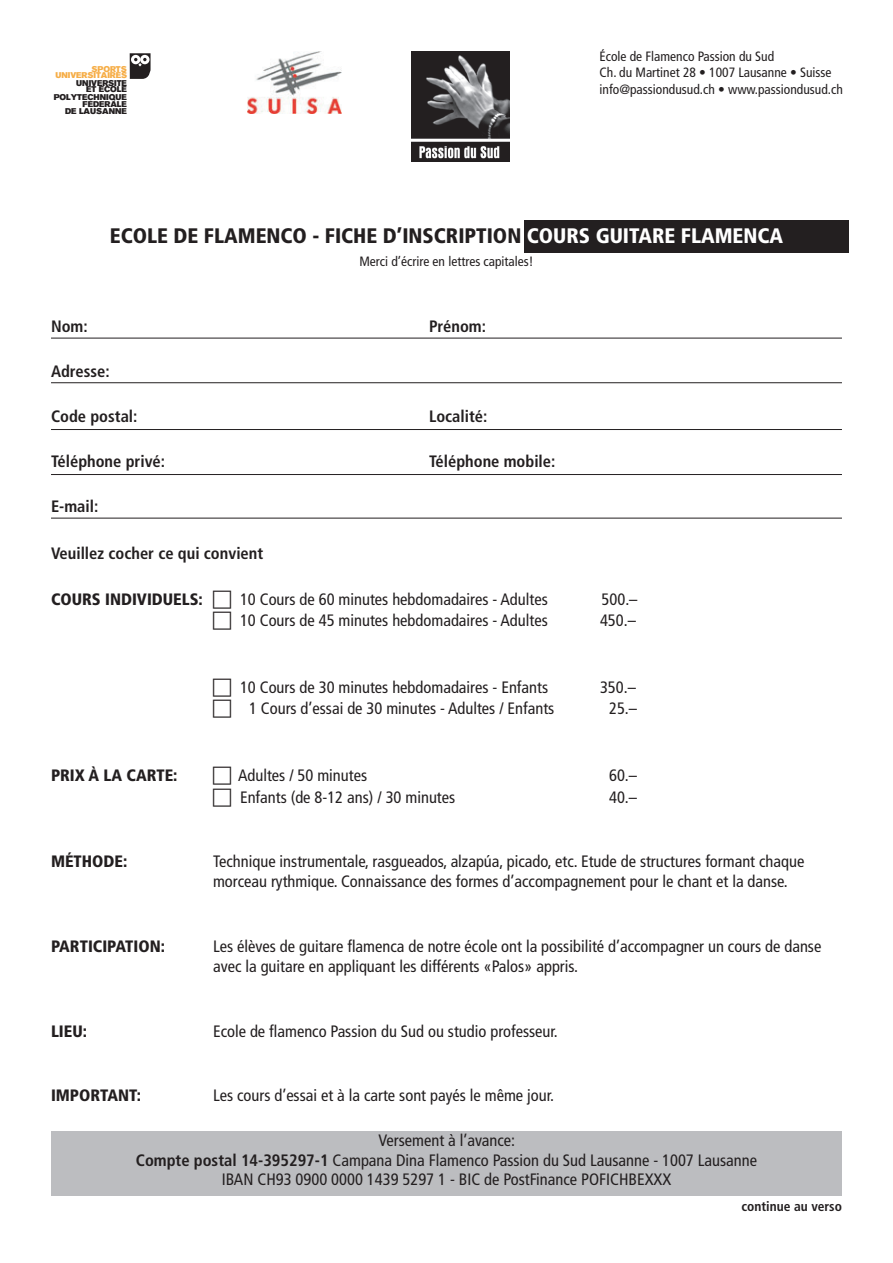
<style>
.page{position:relative;width:893px;height:1263px;background:#fff}
.page>*{position:absolute;margin:0;border:0;box-sizing:border-box;transform-origin:0 0}
.t1{font:900 condensed 21px "Frutiger LT Std";color:#231f20}
.t2{font:condensed 16.5px/19.8px "Frutiger LT Std";color:#231f20}
.t3{font:700 condensed 16.5px "Frutiger LT Std";color:#231f20}
.t4{font:900 condensed 16.5px "Frutiger LT Std";color:#231f20}
.t5{font:condensed 13.5px/16.2px "Frutiger LT Std";color:#231f20}
.t6{font:700 condensed 13.5px "Frutiger LT Std";color:#231f20}
.t7{font:8.25px/7.1px "Akzidenz Grotesk BE Super";letter-spacing:-.005em;color:#231f20;text-align:right}
.t8{font:8.25px/6.9px "Akzidenz Grotesk BE Super";letter-spacing:-.005em;color:#f6ae48;text-align:right}
.s1{color:#fff}
.s2{font-weight:700}
</style>
<div class="page">
<div style="left:51px;top:1131px;width:791px;height:65px;background:#bcbdc0"></div>
<img style="left:411px;top:51px;width:99px;height:111px">
<hr style="left:51px;top:338px;width:791px;height:1px;background:#231f20">
<hr style="left:51px;top:382px;width:791px;height:1px;background:#231f20">
<hr style="left:51px;top:429px;width:791px;height:1px;background:#231f20">
<hr style="left:51px;top:474px;width:791px;height:1px;background:#231f20">
<hr style="left:51px;top:518px;width:791px;height:1px;background:#231f20">
<svg style="left:130px;top:53px;width:21px;height:26px"></svg>
<img style="left:248px;top:51px;width:94px;height:63px">
<div style="left:524px;top:220px;width:324px;height:32px;background:#231f20"></div>
<p class="t8" style="left:56px;top:65px;width:73px">SPORTS<br>UNIVERSITAIRES</p>
<p class="t7" style="left:54px;top:79px;width:75px">UNIVERSITE<br>ET ECOLE<br>POLYTECHNIQUE<br>FEDERALE<br>DE LAUSANNE</p>
<p class="t5" style="left:600px;top:48px;width:245px">École de Flamenco Passion du Sud<br>Ch. du Martinet 28 • 1007 Lausanne • Suisse info@passiondusud.ch • www.passiondusud.ch</p>
<p class="t1" style="left:110px;top:223px;width:675px">ECOLE DE FLAMENCO - FICHE D’INSCRIPTION <span class="s1">COURS GUITARE FLAMENCA</span></p>
<p class="t5" style="left:359px;top:253px;width:176px">Merci d’écrire en lettres capitales!</p>
<p class="t3" style="left:51px;top:317px;width:38px">Nom:</p>
<p class="t3" style="left:429px;top:317px;width:59px">Prénom:</p>
<p class="t3" style="left:51px;top:362px;width:60px">Adresse:</p>
<p class="t3" style="left:51px;top:407px;width:88px">Code postal:</p>
<p class="t3" style="left:429px;top:407px;width:60px">Localité:</p>
<p class="t3" style="left:51px;top:452px;width:116px">Téléphone privé:</p>
<p class="t3" style="left:429px;top:452px;width:128px">Téléphone mobile:</p>
<p class="t3" style="left:51px;top:497px;width:49px">E-mail:</p>
<p class="t3" style="left:51px;top:543px;width:214px">Veuillez cocher ce qui convient</p>
<p class="t4" style="left:51px;top:589px;width:153px">COURS INDIVIDUELS:</p>
<p class="t2" style="left:240px;top:589px;width:309px">10 Cours de 60 minutes hebdomadaires - Adultes</p>
<p class="t2" style="left:602px;top:589px;width:37px">500.–</p>
<p class="t2" style="left:240px;top:611px;width:309px">10 Cours de 45 minutes hebdomadaires - Adultes</p>
<p class="t2" style="left:600px;top:611px;width:37px">450.–</p>
<p class="t2" style="left:240px;top:677px;width:310px">10 Cours de 30 minutes hebdomadaires - Enfants</p>
<p class="t2" style="left:600px;top:677px;width:37px">350.–</p>
<p class="t2" style="left:249px;top:699px;width:307px">1 Cours d’essai de 30 minutes - Adultes / Enfants</p>
<p class="t2" style="left:609px;top:699px;width:30px">25.–</p>
<p class="t4" style="left:51px;top:765px;width:128px">PRIX À LA CARTE:</p>
<p class="t2" style="left:238px;top:765px;width:131px">Adultes / 50 minutes</p>
<p class="t2" style="left:609px;top:765px;width:30px">60.–</p>
<p class="t2" style="left:240px;top:787px;width:217px">Enfants (de 8-12 ans) / 30 minutes</p>
<p class="t2" style="left:609px;top:787px;width:30px">40.–</p>
<p class="t4" style="left:51px;top:852px;width:78px">MÉTHODE:</p>
<p class="t2" style="left:213px;top:852px;width:593px">Technique instrumentale, rasgueados, alzapúa, picado, etc. Etude de structures formant chaque morceau rythmique. Connaissance des formes d’accompagnement pour le chant et la danse.</p>
<p class="t4" style="left:51px;top:936px;width:116px">PARTICIPATION:</p>
<p class="t2" style="left:213px;top:936px;width:610px">Les élèves de guitare flamenca de notre école ont la possibilité d’accompagner un cours de danse avec la guitare en appliquant les différents «Palos» appris.</p>
<p class="t4" style="left:51px;top:1021px;width:38px">LIEU:</p>
<p class="t2" style="left:213px;top:1021px;width:346px">Ecole de flamenco Passion du Sud ou studio professeur.</p>
<p class="t4" style="left:51px;top:1086px;width:92px">IMPORTANT:</p>
<p class="t2" style="left:213px;top:1086px;width:343px">Les cours d’essai et à la carte sont payés le même jour.</p>
<p class="t2" style="left:136px;top:1131px;width:623px;text-align:center">Versement à l’avance:<br><span class="s2">Compte postal 14-395297-1</span> Campana Dina Flamenco Passion du Sud Lausanne - 1007 Lausanne<br>IBAN CH93 0900 0000 1439 5297 1 - BIC de PostFinance POFICHBEXXX</p>
<p class="t6" style="left:741px;top:1198px;width:102px">continue au verso</p>
</div>
